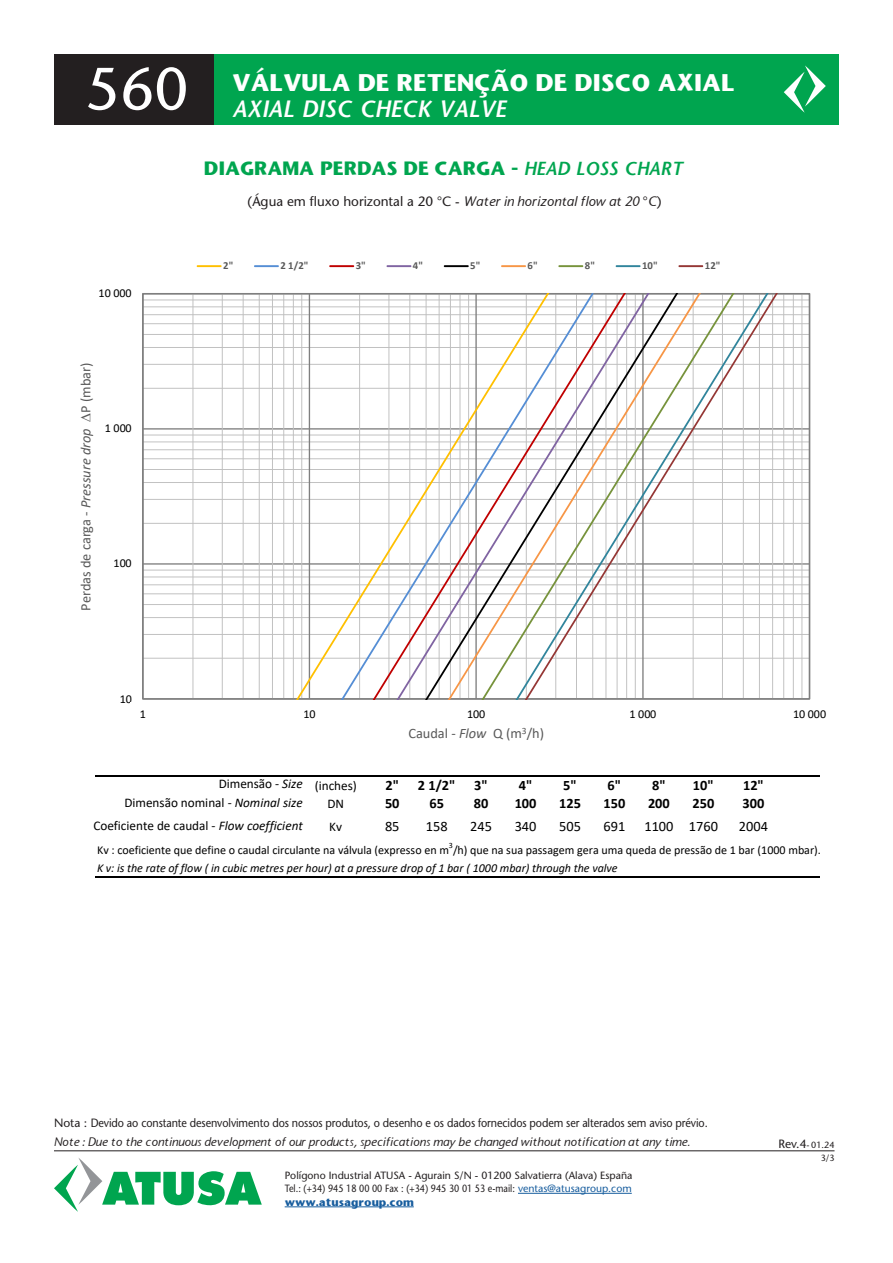
<style>
.page{position:relative;width:893px;height:1263px;background:#fff}
.page>*{position:absolute;margin:0;border:0;box-sizing:border-box;transform-origin:0 0}
.t1{font:500 59.55px "Stone Sans Std";color:#fff}
.t2{font:700 22.5px "Stone Sans";color:#fff}
.t3{font:italic 22.5px "Stone Sans Semi Boold";color:#fff}
.t4{font:700 18px "Stone Sans";color:#00a54f}
.t5{font:14.4px "Calibri";letter-spacing:-.005em;color:#595959}
.t6{font:700 14.4px "Calibri";color:#000}
.t7{font:14.4px "Calibri";color:#000}
.t8{font:500 13.5px "Stone Sans Std";color:#231f20}
.t9{font:13.2px "Calibri";color:#000}
.t10{font:12px "Calibri";color:#000}
.FT-ATUSA-Nota-Superior{font:500 12px "Stone Sans Std";letter-spacing:-.01em;color:#231f20}
.t11{font:italic 500 12px "Stone Sans";color:#231f20}
.t12{font:italic 12px "Calibri";letter-spacing:-.005em;color:#000}
.t13{font:700 10.8px "Calibri";color:#595959}
.t14{font:500 10.5px "Stone Sans Std";color:#231f20;scale:.86 1}
.t15{font:500 10.5px "Stone Sans Std";color:#231f20}
.t16{font:700 10.5px "Stone Sans";color:#175d9e}
.t17{font:500 9px "Stone Sans Std";color:#231f20}
.t18{font:8.1px "Calibri";color:#000}
.s1{font-family:"Stone Sans Semi Boold";font-weight:400;font-style:italic}
.s2{font-family:"Stone Sans";font-style:italic}
.s3{font-style:italic}
.s4{color:#175d9e}
.s5{font-size:12px}
</style>
<div class="page">
<hr style="left:54px;top:1150px;width:780px;height:1px;background:#231f20">
<svg style="left:54px;top:1158px;width:208px;height:54px"></svg>
<hr style="left:518px;top:1193px;width:114px;height:1px;background:#175d9e">
<hr style="left:285px;top:1206px;width:129px;height:1px;background:#175d9e">
<div style="left:54px;top:54px;width:227px;height:70px;background:#231f20"></div>
<div style="left:214px;top:54px;width:625px;height:70px;background:#00a54f"></div>
<svg style="left:784px;top:65px;width:42px;height:48px"></svg>
<hr style="left:95px;top:775px;width:724px;height:1px;background:#000">
<hr style="left:95px;top:877px;width:724px;height:1px;background:#000">
<svg style="left:143px;top:294px;width:49px;height:406px"></svg>
<svg style="left:192px;top:294px;width:116px;height:406px"></svg>
<svg style="left:308px;top:294px;width:502px;height:406px"></svg>
<hr style="left:197px;top:265px;width:25px;height:2px;background:#ffc000">
<hr style="left:254px;top:265px;width:25px;height:2px;background:#558ed5">
<hr style="left:329px;top:265px;width:25px;height:2px;background:#c00000">
<hr style="left:387px;top:265px;width:24px;height:2px;background:#8064a2">
<hr style="left:444px;top:265px;width:25px;height:2px;background:#000">
<hr style="left:501px;top:265px;width:25px;height:2px;background:#f79646">
<hr style="left:558px;top:265px;width:25px;height:2px;background:#77933c">
<hr style="left:616px;top:265px;width:24px;height:2px;background:#31859c">
<hr style="left:678px;top:265px;width:25px;height:2px;background:#953735">
<p class="t1" style="left:86px;top:53px;width:104px">560</p>
<p class="t2" style="left:232px;top:67px;width:504px">VÁLVULA DE RETENÇÃO DE DISCO AXIAL</p>
<p class="t3" style="left:232px;top:94px;width:276px">AXIAL DISC CHECK VALVE</p>
<p class="t4" style="left:204px;top:156px;width:480px">DIAGRAMA PERDAS DE CARGA - <span class="s1">HEAD LOSS CHART</span></p>
<p class="t8" style="left:248px;top:193px;width:415px">(Água em fluxo horizontal a 20 °C - <span class="s2">Water in horizontal flow at 20</span> °<span class="s2">C</span>)</p>
<p class="t10" style="left:99px;top:285px;width:35px">10 000</p>
<p class="t5" style="left:76px;top:611px;width:249px;rotate:-90deg">Perdas de carga ‐ <span class="s3">Pressure drop</span> P (mbar)</p>
<p class="t10" style="left:105px;top:420px;width:28px">1 000</p>
<p class="t10" style="left:114px;top:555px;width:20px">100</p>
<p class="t13" style="left:223px;top:258px;width:12px">2"</p>
<p class="t13" style="left:280px;top:258px;width:30px">2 1/2"</p>
<p class="t13" style="left:356px;top:258px;width:12px">3"</p>
<p class="t13" style="left:413px;top:258px;width:12px">4"</p>
<p class="t13" style="left:470px;top:258px;width:12px">5"</p>
<p class="t13" style="left:527px;top:258px;width:12px">6"</p>
<p class="t13" style="left:585px;top:258px;width:12px">8"</p>
<p class="t13" style="left:642px;top:258px;width:17px">10"</p>
<p class="t13" style="left:705px;top:258px;width:17px">12"</p>
<p class="t10" style="left:120px;top:690px;width:14px">10</p>
<p class="t10" style="left:140px;top:706px;width:8px">1</p>
<p class="t10" style="left:303px;top:706px;width:14px">10</p>
<p class="t10" style="left:467px;top:706px;width:20px">100</p>
<p class="t10" style="left:629px;top:706px;width:28px">1 000</p>
<p class="t10" style="left:793px;top:706px;width:35px">10 000</p>
<p class="t5" style="left:408px;top:724px;width:137px">Caudal ‐ <span class="s3">Flow</span> Q (m<sup>3</sup>/h)</p>
<p class="t9" style="left:219px;top:775px;width:140px">Dimensão ‐ <span class="s3">Size</span> (inches)</p>
<p class="t6" style="left:385px;top:774px;width:15px">2"</p>
<p class="t6" style="left:418px;top:774px;width:39px">2 1/2"</p>
<p class="t6" style="left:474px;top:774px;width:15px">3"</p>
<p class="t6" style="left:519px;top:774px;width:15px">4"</p>
<p class="t6" style="left:563px;top:774px;width:15px">5"</p>
<p class="t6" style="left:608px;top:774px;width:15px">6"</p>
<p class="t6" style="left:652px;top:774px;width:15px">8"</p>
<p class="t6" style="left:693px;top:774px;width:22px">10"</p>
<p class="t6" style="left:743px;top:774px;width:22px">12"</p>
<p class="t9" style="left:124px;top:794px;width:180px">Dimensão nominal ‐ <span class="s3">Nominal size</span></p>
<p class="t9" style="left:327px;top:795px;width:18px">DN</p>
<p class="t6" style="left:385px;top:793px;width:16px">50</p>
<p class="t6" style="left:429px;top:793px;width:16px">65</p>
<p class="t6" style="left:474px;top:793px;width:16px">80</p>
<p class="t6" style="left:515px;top:793px;width:23px">100</p>
<p class="t6" style="left:559px;top:793px;width:23px">125</p>
<p class="t6" style="left:604px;top:793px;width:23px">150</p>
<p class="t6" style="left:648px;top:793px;width:23px">200</p>
<p class="t6" style="left:692px;top:793px;width:23px">250</p>
<p class="t6" style="left:742px;top:793px;width:23px">300</p>
<p class="t9" style="left:93px;top:817px;width:211px">Coeficiente de caudal ‐ <span class="s3">Flow coefficient</span></p>
<p class="t9" style="left:329px;top:818px;width:14px">Kv</p>
<p class="t7" style="left:385px;top:817px;width:16px">85</p>
<p class="t7" style="left:426px;top:817px;width:23px">158</p>
<p class="t7" style="left:470px;top:817px;width:23px">245</p>
<p class="t7" style="left:515px;top:817px;width:23px">340</p>
<p class="t7" style="left:559px;top:817px;width:23px">505</p>
<p class="t7" style="left:604px;top:817px;width:23px">691</p>
<p class="t7" style="left:644px;top:817px;width:75px">1100 1760</p>
<p class="t7" style="left:739px;top:817px;width:31px">2004</p>
<p class="t10" style="left:97px;top:842px;width:725px">Kv : coeficiente que define o caudal circulante na válvula (expresso en m /h) que na sua passagem gera uma queda de pressão de 1 bar (1000 mbar).</p>
<p class="t18" style="left:449px;top:840px;width:6px">3</p>
<p class="t12" style="left:97px;top:859px;width:522px">K v: is the rate of flow ( in cubic metres per hour) at a pressure drop of 1 bar ( 1000 mbar) through the valve</p>
<p class="FT-ATUSA-Nota-Superior" style="left:54px;top:1115px;width:655px">Nota : Devido ao constante desenvolvimento dos nossos produtos, o desenho e os dados fornecidos podem ser alterados sem aviso prévio.</p>
<p class="t11" style="left:54px;top:1135px;width:637px">Note : Due to the continuous development of our products, specifications may be changed without notification at any time.</p>
<p class="t15" style="left:285px;top:1169px;width:349px">Polígono Industrial ATUSA - Agurain S/N - 01200 Salvatierra (Alava) España</p>
<p class="t14" style="left:285px;top:1182px;width:405px">Tel.: (+34) 945 18 00 00 Fax : (+34) 945 30 01 53 e-mail: <span class="s4">ventas@atusagroup.com</span></p>
<p class="t16" style="left:285px;top:1195px;width:131px">www.atusagroup.com</p>
<p class="t17" style="left:778px;top:1140px;width:58px"><span class="s5">Rev.4</span>- 01.24</p>
<p class="t17" style="left:821px;top:1153px;width:15px">3/3</p>
</div>
